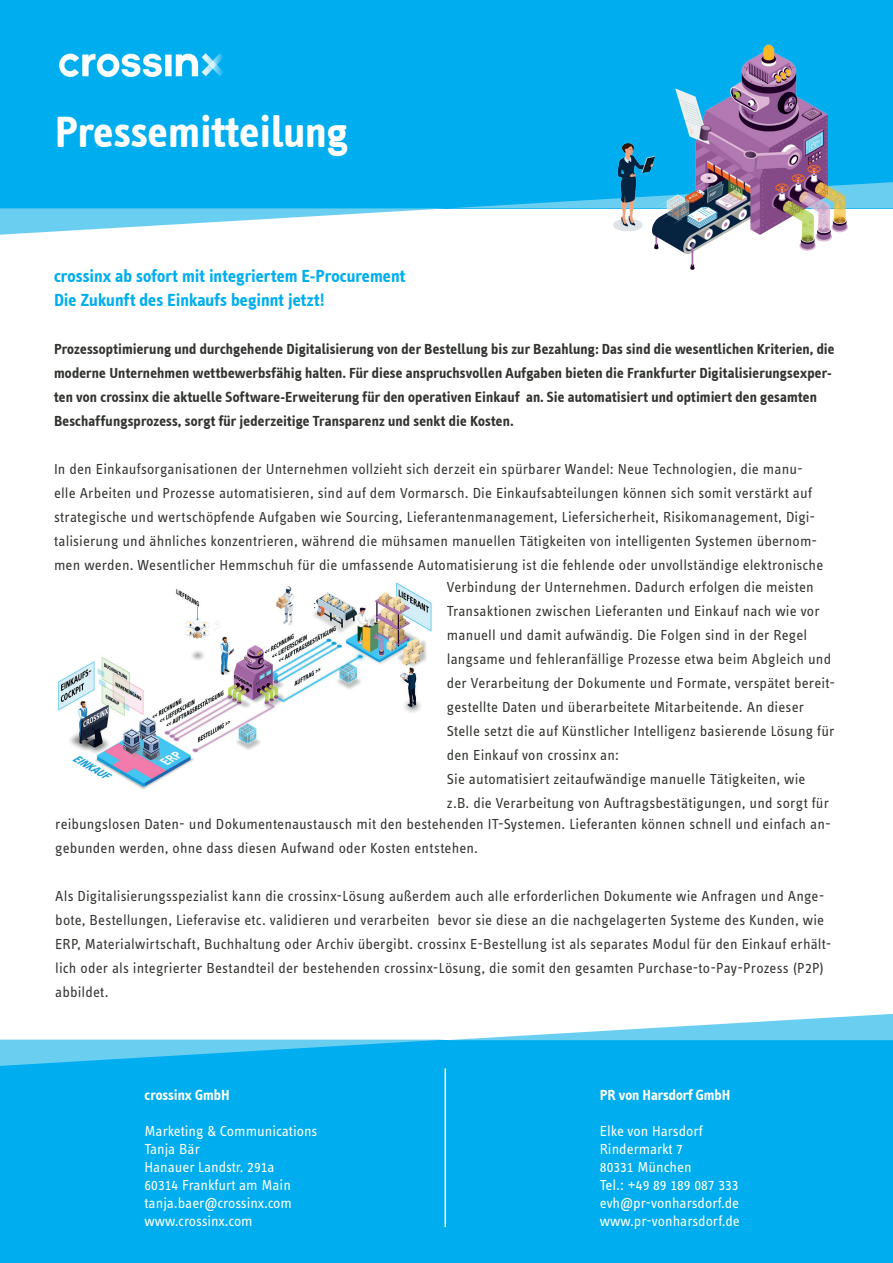
<style>
.page{position:relative;width:893px;height:1263px;background:#fff}
.page>*{position:absolute;margin:0;border:0;box-sizing:border-box;transform-origin:0 0}
.t1{font:700 45px "Info Text";color:#fff}
.t2{font:700 18px/24px "Info Text";letter-spacing:.005em;color:#00aeef}
.t3{font:15px/24px "Info Text Regular Tf";letter-spacing:.01em;color:#31342f}
.t4{font:700 15px/24px "Info Text";letter-spacing:.01em;color:#31342f}
.t5{font:15px/18px "Info Text Regular Tf";color:#fff}
.t6{font:700 15px "Info Text";color:#fff}
</style>
<div class="page">
<div style="left:0;top:1040px;width:893px;height:223px;background:#00aeef"></div>
<div style="left:0;top:0;width:893px;height:208px;background:#00aeef"></div>
<hr style="left:444px;top:1068px;width:2px;height:159px;background:#fff">
<img style="left:60px;top:53px;width:163px;height:24px">
<svg style="left:0;top:182px;width:893px;height:53px"></svg>
<img style="left:611px;top:44px;width:238px;height:226px">
<svg style="left:0;top:1014px;width:893px;height:52px"></svg>
<img style="left:58px;top:583px;width:374px;height:206px">
<h1 class="t1" style="left:55px;top:106px;width:295px">Pressemitteilung</h1>
<p class="t2" style="left:54px;top:264px;width:353px">crossinx ab sofort mit integriertem E-Procurement<br>Die Zukunft des Einkaufs beginnt jetzt!</p>
<p class="t4" style="left:54px;top:337px;width:782px">Prozessoptimierung und durchgehende Digitalisierung von der Bestellung bis zur Bezahlung: Das sind die wesentlichen Kriterien, die moderne Unternehmen wettbewerbsfähig halten. Für diese anspruchsvollen Aufgaben bieten die Frankfurter Digitalisierungsexper&shy;ten von crossinx die aktuelle Software-Erweiterung für den operativen Einkauf an. Sie automatisiert und optimiert den gesamten Beschaffungsprozess, sorgt für jederzeitige Transparenz und senkt die Kosten.</p>
<p class="t3" style="left:54px;top:457px;width:771px">In den Einkaufsorganisationen der Unternehmen vollzieht sich derzeit ein spürbarer Wandel: Neue Technologien, die manu&shy;elle Arbeiten und Prozesse automatisieren, sind auf dem Vormarsch. Die Einkaufsabteilungen können sich somit verstärkt auf strategische und wertschöpfende Aufgaben wie Sourcing, Lieferantenmanagement, Liefersicherheit, Risikomanagement, Digi&shy;talisierung und ähnliches konzentrieren, während die mühsamen manuellen Tätigkeiten von intelligenten Systemen übernom&shy;men werden. Wesentlicher Hemmschuh für die umfassende Automatisierung ist die fehlende oder unvollständige elektronische</p>
<p class="t3" style="left:447px;top:575px;width:390px">Verbindung der Unternehmen. Dadurch erfolgen die meisten Transaktionen zwischen Lieferanten und Einkauf nach wie vor manuell und damit aufwändig. Die Folgen sind in der Regel langsame und fehleranfällige Prozesse etwa beim Abgleich und der Verarbeitung der Dokumente und Formate, verspätet bereit&shy;gestellte Daten und überarbeitete Mitarbeitende. An dieser Stelle setzt die auf Künstlicher Intelligenz basierende Lösung für den Einkauf von crossinx an:<br>Sie automatisiert zeitaufwändige manuelle Tätigkeiten, wie<br>z.B. die Verarbeitung von Auftragsbestätigungen, und sorgt für</p>
<p class="t3" style="left:55px;top:812px;width:777px">reibungslosen Daten- und Dokumentenaustausch mit den bestehenden IT-Systemen. Lieferanten können schnell und einfach an&shy;gebunden werden, ohne dass diesen Aufwand oder Kosten entstehen.</p>
<p class="t3" style="left:55px;top:884px;width:778px">Als Digitalisierungsspezialist kann die crossinx-Lösung außerdem auch alle erforderlichen Dokumente wie Anfragen und Ange&shy;bote, Bestellungen, Lieferavise etc. validieren und verarbeiten bevor sie diese an die nachgelagerten Systeme des Kunden, wie ERP, Materialwirtschaft, Buchhaltung oder Archiv übergibt. crossinx E-Bestellung ist als separates Modul für den Einkauf erhält&shy;lich oder als integrierter Bestandteil der bestehenden crossinx-Lösung, die somit den gesamten Purchase-to-Pay-Prozess (P2P) abbildet.</p>
<p class="t6" style="left:145px;top:1087px;width:87px">crossinx GmbH</p>
<p class="t5" style="left:145px;top:1122px;width:174px">Marketing &amp; Communications<br>Tanja Bär<br>Hanauer Landstr. 291a<br>60314 Frankfurt am Main tanja.baer@crossinx.com www.crossinx.com</p>
<p class="t6" style="left:600px;top:1087px;width:132px">PR von Harsdorf GmbH</p>
<p class="t5" style="left:600px;top:1122px;width:141px">Elke von Harsdorf<br>Rindermarkt 7<br>80331 München<br>Tel.: +49 89 189 087 333 evh@pr-vonharsdorf.de www.pr-vonharsdorf.de</p>
</div>
